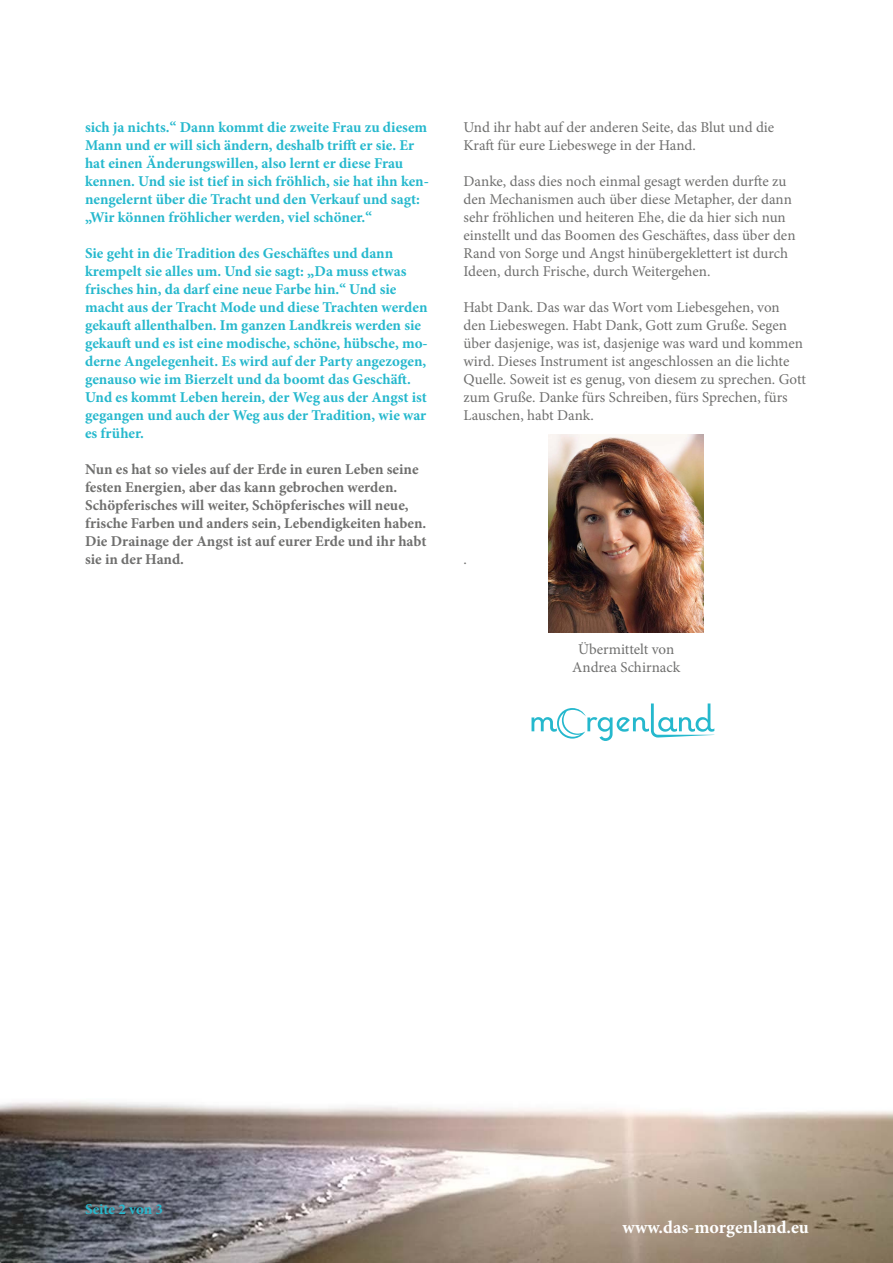
<style>
.page{position:relative;width:893px;height:1263px;background:#fff}
.page>*{position:absolute;margin:0;border:0;box-sizing:border-box;transform-origin:0 0}
.t1{font:700 18px "Minion Pro";color:#fff}
.t2{font:700 15px/18px "Minion Pro";color:#25b8cd}
.t3{font:15px/18px "Minion Pro";color:#6f6f6e}
.t4{font:700 15px/18px "Minion Pro";color:#6f6f6e}
</style>
<div class="page">
<img style="left:0;top:1101px;width:893px;height:162px">
<img style="left:549px;top:435px;width:155px;height:198px">
<svg style="left:531px;top:703px;width:183px;height:38px"></svg>
<p class="t2" style="left:85px;top:118px;width:345px">sich ja nichts.“ Dann kommt die zweite Frau zu diesem Mann und er will sich ändern, deshalb trifft er sie. Er hat einen Änderungswillen, also lernt er diese Frau kennen. Und sie ist tief in sich fröhlich, sie hat ihn ken&shy;nengelernt über die Tracht und den Verkauf und sagt: „Wir können fröhlicher werden, viel schöner.“</p>
<p class="t2" style="left:85px;top:244px;width:344px">Sie geht in die Tradition des Geschäftes und dann krempelt sie alles um. Und sie sagt: „Da muss etwas frisches hin, da darf eine neue Farbe hin.“ Und sie macht aus der Tracht Mode und diese Trachten werden gekauft allenthalben. Im ganzen Landkreis werden sie gekauft und es ist eine modische, schöne, hübsche, mo&shy;derne Angelegenheit. Es wird auf der Party angezogen, genauso wie im Bierzelt und da boomt das Geschäft.<br>Und es kommt Leben herein, der Weg aus der Angst ist gegangen und auch der Weg aus der Tradition, wie war es früher.</p>
<p class="t4" style="left:85px;top:460px;width:343px">Nun es hat so vieles auf der Erde in euren Leben seine festen Energien, aber das kann gebrochen werden.<br>Schöpferisches will weiter, Schöpferisches will neue, frische Farben und anders sein, Lebendigkeiten haben.<br>Die Drainage der Angst ist auf eurer Erde und ihr habt sie in der Hand.</p>
<p class="t3" style="left:463px;top:118px;width:312px">Und ihr habt auf der anderen Seite, das Blut und die<br>Kraft für eure Liebeswege in der Hand.</p>
<p class="t3" style="left:463px;top:172px;width:334px">Danke, dass dies noch einmal gesagt werden durfte zu den Mechanismen auch über diese Metapher, der dann sehr fröhlichen und heiteren Ehe, die da hier sich nun einstellt und das Boomen des Geschäftes, dass über den Rand von Sorge und Angst hinübergeklettert ist durch Ideen, durch Frische, durch Weitergehen.</p>
<p class="t3" style="left:463px;top:298px;width:344px">Habt Dank. Das war das Wort vom Liebesgehen, von<br>den Liebeswegen. Habt Dank, Gott zum Gruße. Segen über dasjenige, was ist, dasjenige was ward und kommen wird. Dieses Instrument ist angeschlossen an die lichte Quelle. Soweit ist es genug, von diesem zu sprechen. Gott zum Gruße. Danke fürs Schreiben, fürs Sprechen, fürs Lauschen, habt Dank.</p>
<p class="t3" style="left:463px;top:550px;width:5px">.</p>
<p class="t3" style="left:572px;top:640px;width:109px;text-align:center">Übermittelt von<br>Andrea Schirnack</p>
<p class="t1" style="left:623px;top:1215px;width:188px">www.das-morgenland.eu</p>
</div>
